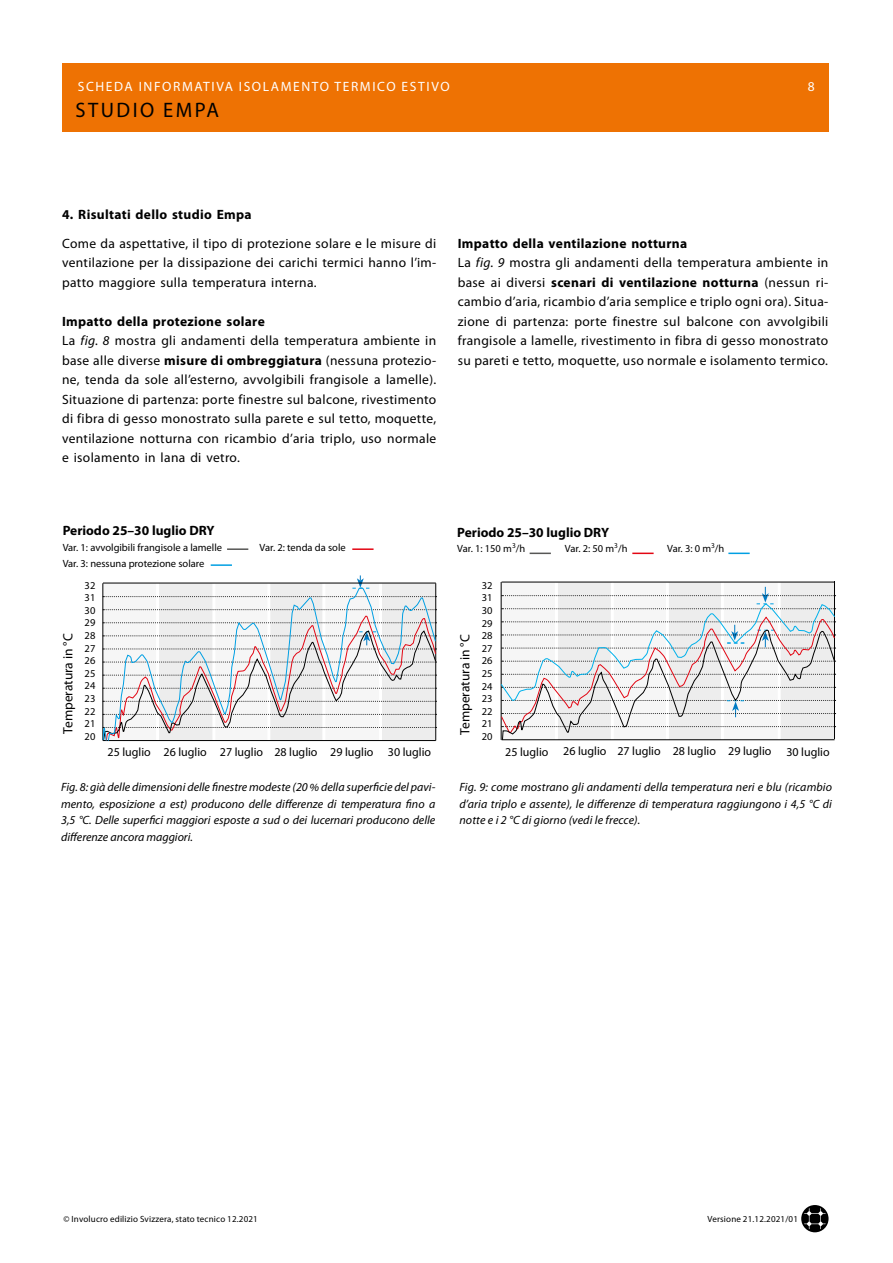
<style>
.page{position:relative;width:893px;height:1263px;background:#fff}
.page>*{position:absolute;margin:0;border:0;box-sizing:border-box;transform-origin:0 0}
.t1{font:21px "Myriad Pro";letter-spacing:.12em;color:#000}
.t2{font:13.5px/19.5px "Myriad Pro";letter-spacing:.025em;color:#000}
.t3{font:700 13.5px "Myriad Pro";color:#000}
.t4{font:13.5px "Myriad Pro";letter-spacing:.12em;color:#fff}
.t5{font:13.5px "Myriad Pro";color:#000}
.t6{font:700 13.5px "Myriad Pro";letter-spacing:.025em;color:#000}
.t7{font:italic 12px/16.5px "Myriad Pro";color:#000;text-align:justify}
.t8{font:12px "Myriad Pro";color:#000}
.t9{font:10.5px/12.6px "Myriad Pro";color:#000;text-align:justify}
.t10{font:9px "Myriad Pro";letter-spacing:.02em;color:#000}
.s1{font-weight:700}
.s2{font-style:italic}
</style>
<div class="page">
<div style="left:62px;top:64px;width:767px;height:68px;background:#ee7203"></div>
<div style="left:801px;top:1205px;width:27px;height:27px;background:#000;border-radius:50%"></div>
<svg style="left:804px;top:1208px;width:22px;height:21px"></svg>
<hr style="left:227px;top:548px;width:21px;height:2px;background:#575756">
<hr style="left:352px;top:548px;width:22px;height:2px;background:#e30613">
<hr style="left:211px;top:564px;width:21px;height:2px;background:#009fe3">
<hr style="left:103px;top:583px;width:1px;height:157px;background:#000">
<hr style="left:435px;top:583px;width:1px;height:157px;background:#000">
<svg style="left:352px;top:575px;width:17px;height:11px"></svg>
<hr style="left:103px;top:583px;width:333px;height:1px;background:#000">
<svg style="left:107px;top:586px;width:330px;height:23px"></svg>
<svg style="left:102px;top:609px;width:335px;height:133px"></svg>
<div style="left:501px;top:582px;width:55px;height:158px;background:#f6f6f6"></div>
<div style="left:557px;top:582px;width:55px;height:158px;background:#ededed"></div>
<div style="left:613px;top:582px;width:55px;height:158px;background:#f6f6f6"></div>
<div style="left:668px;top:582px;width:55px;height:158px;background:#ededed"></div>
<div style="left:723px;top:582px;width:56px;height:158px;background:#f6f6f6"></div>
<div style="left:779px;top:582px;width:55px;height:158px;background:#ededed"></div>
<svg style="left:530px;top:553px;width:21px;height:1px"></svg>
<svg style="left:632px;top:553px;width:22px;height:1px"></svg>
<svg style="left:728px;top:553px;width:22px;height:1px"></svg>
<hr style="left:501px;top:582px;width:1px;height:158px;background:#000">
<hr style="left:555px;top:582px;width:3px;height:161px;background:#fff">
<hr style="left:611px;top:582px;width:3px;height:161px;background:#fff">
<hr style="left:666px;top:582px;width:3px;height:161px;background:#fff">
<hr style="left:721px;top:582px;width:3px;height:161px;background:#fff">
<hr style="left:778px;top:582px;width:3px;height:161px;background:#fff">
<hr style="left:834px;top:581px;width:1px;height:158px;background:#000">
<hr style="left:502px;top:582px;width:333px;height:1px;background:#000">
<svg style="left:500px;top:587px;width:336px;height:154px"></svg>
<p class="t4" style="left:78px;top:79px;width:374px">SCHEDA INFORMATIVA ISOLAMENTO TERMICO ESTIVO</p>
<p class="t4" style="left:808px;top:79px;width:8px">8</p>
<h1 class="t1" style="left:75px;top:98px;width:145px">STUDIO EMPA</h1>
<p class="t6" style="left:62px;top:207px;width:191px">4. Risultati dello studio Empa</p>
<p class="t2" style="left:62px;top:234px;width:376px;text-align:justify">Come da aspettative, il tipo di protezione solare e le misure di ventilazione per la dissipazione dei carichi termici hanno l’im&shy;patto maggiore sulla temperatura interna.</p>
<p class="t2" style="left:62px;top:312px;width:376px"><span class="s1">Impatto della protezione solare<br></span>La <span class="s2">fig. 8</span> mostra gli andamenti della temperatura ambiente in base alle diverse <span class="s1">misure di ombreggiatura</span> (nessuna protezio&shy;ne, tenda da sole all’esterno, avvolgibili frangisole a lamelle).<br>Situazione di partenza: porte finestre sul balcone, rivestimento di fibra di gesso monostrato sulla parete e sul tetto, moquette, ventilazione notturna con ricambio d’aria triplo, uso normale e isolamento in lana di vetro.</p>
<p class="t2" style="left:458px;top:234px;width:372px"><span class="s1">Impatto della ventilazione notturna<br></span>La <span class="s2">fig. 9</span> mostra gli andamenti della temperatura ambiente in base ai diversi <span class="s1">scenari di ventilazione notturna</span> (nessun ri&shy;cambio d’aria, ricambio d’aria semplice e triplo ogni ora). Situa&shy;zione di partenza: porte finestre sul balcone con avvolgibili frangisole a lamelle, rivestimento in fibra di gesso monostrato su pareti e tetto, moquette, uso normale e isolamento termico.</p>
<p class="t3" style="left:63px;top:523px;width:153px">Periodo 25–30 luglio DRY</p>
<p class="t9" style="left:63px;top:542px;width:161px">Var. 1: avvolgibili frangisole a lamelle</p>
<p class="t9" style="left:260px;top:542px;width:88px">Var. 2: tenda da sole</p>
<p class="t9" style="left:85px;top:553px;width:121px;line-height:21.6px;text-indent:-22px">Var. 3: nessuna protezione solare<br>32</p>
<p class="t9" style="left:85px;top:591px;width:12px">31<br>30<br>29<br>28<br>27<br>26<br>25<br>24<br>23<br>22<br>21<br>20</p>
<p class="t5" style="left:61px;top:734px;width:102px;rotate:-90deg">Temperatura in °C</p>
<p class="t8" style="left:108px;top:745px;width:325px">25 luglio 26 luglio 27 luglio 28 luglio 29 luglio 30 luglio</p>
<p class="t7" style="left:61px;top:779px;width:376px">Fig. 8: già delle dimensioni delle finestre modeste (20 % della superficie del pavi&shy;mento, esposizione a est) producono delle differenze di temperatura fino a 3,5 °C. Delle superfici maggiori esposte a sud o dei lucernari producono delle differenze ancora maggiori.</p>
<p class="t3" style="left:457px;top:524px;width:153px">Periodo 25–30 luglio DRY</p>
<p class="t9" style="left:457px;top:543px;width:69px">Var. 1: 150 m<sup>3</sup>/h</p>
<p class="t9" style="left:565px;top:543px;width:64px">Var. 2: 50 m<sup>3</sup>/h</p>
<p class="t9" style="left:667px;top:543px;width:59px">Var. 3: 0 m<sup>3</sup>/h</p>
<p class="t5" style="left:458px;top:735px;width:102px;rotate:-90deg">Temperatura in °C</p>
<p class="t9" style="left:482px;top:579px;width:12px">32<br>31<br>30<br>29<br>28<br>27<br>26<br>25<br>24<br>23<br>22<br>21<br>20</p>
<p class="t8" style="left:505px;top:745px;width:326px">25 luglio 26 luglio 27 luglio 28 luglio 29 luglio 30 luglio</p>
<p class="t7" style="left:459px;top:779px;width:374px">Fig. 9: come mostrano gli andamenti della temperatura neri e blu (ricambio d’aria triplo e assente), le differenze di temperatura raggiungono i 4,5 °C di notte e i 2 °C di giorno (vedi le frecce).</p>
<p class="t10" style="left:64px;top:1213px;width:196px">© Involucro edilizio Svizzera, stato tecnico 12.2021</p>
<p class="t10" style="left:707px;top:1213px;width:92px">Versione 21.12.2021/01</p>
</div>
